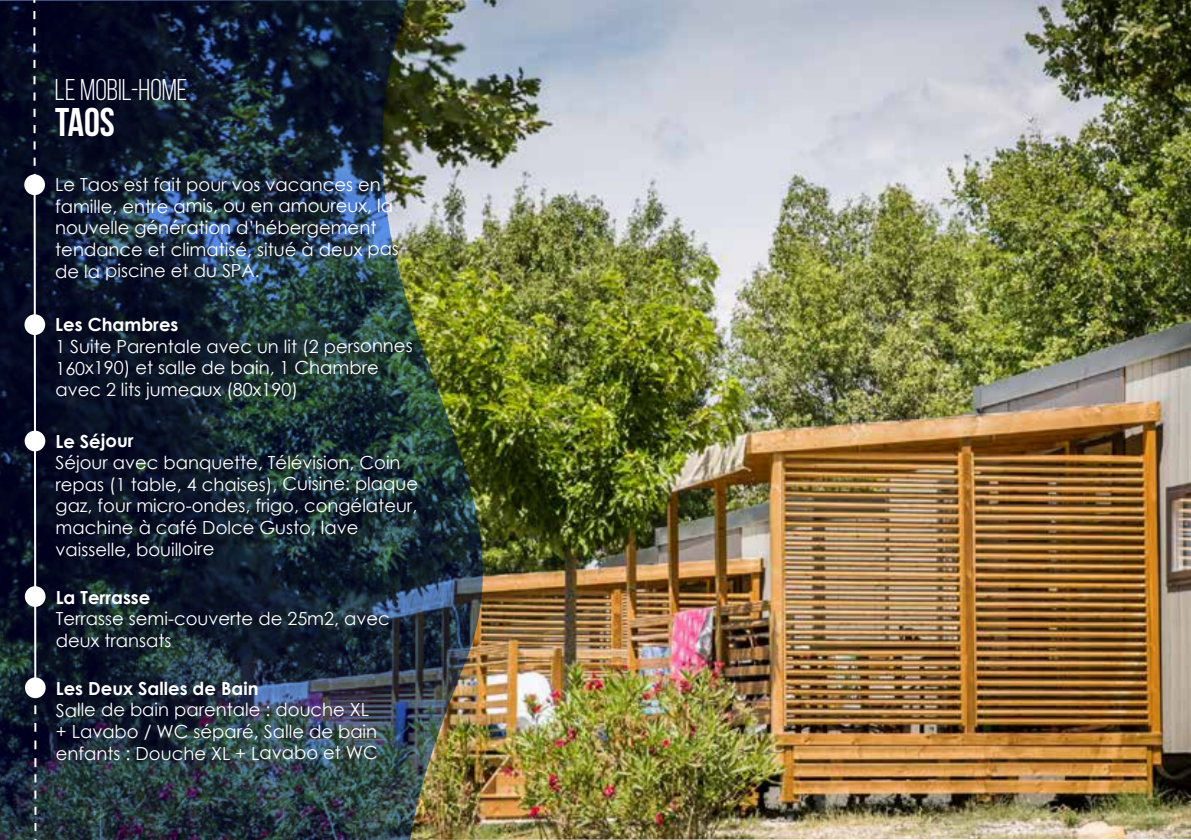
<style>
.page{position:relative;width:1191px;height:840px;background:#fff}
.page>*{position:absolute;margin:0;border:0;box-sizing:border-box;transform-origin:0 0}
.t1{font:700 40px "Bebas Neue";color:#fff}
.t2{font:30px "Bebas Neue";color:#fff}
.t3{font:18px/21.6px "Century Gothic";color:#fff}
.t4{font:700 18px "Century Gothic";color:#fff}
</style>
<div class="page">
<img style="left:506px;top:0;width:685px;height:839px">
<img style="left:0;top:0;width:506px;height:839px">
<div style="left:24px;top:174px;width:21px;height:21px;background:#fff;border-radius:50%"></div>
<div style="left:24px;top:314px;width:21px;height:21px;background:#fff;border-radius:50%"></div>
<div style="left:25px;top:430px;width:20px;height:21px;background:#fff;border-radius:50%"></div>
<div style="left:25px;top:586px;width:21px;height:20px;background:#fff;border-radius:50%"></div>
<div style="left:25px;top:677px;width:21px;height:20px;background:#fff;border-radius:50%"></div>
<svg style="left:33px;top:0;width:4px;height:766px"></svg>
<svg style="left:34px;top:773px;width:3px;height:66px"></svg>
<h2 class="t2" style="left:55px;top:74px;width:134px">LE MOBIL-HOME</h2>
<h1 class="t1" style="left:55px;top:100px;width:61px">TAOS</h1>
<p class="t3" style="left:55px;top:173px;width:345px">Le Taos est fait pour vos vacances en famille, entre amis, ou en amoureux, la nouvelle génération d’hébergement tendance et climatisé, situé à deux pas de la piscine et du SPA.</p>
<p class="t4" style="left:55px;top:311px;width:125px">Les Chambres</p>
<p class="t3" style="left:55px;top:335px;width:359px">1 Suite Parentale avec un lit (2 personnes<br>160x190) et salle de bain, 1 Chambre avec 2 lits jumeaux (80x190)</p>
<p class="t4" style="left:55px;top:427px;width:80px">Le Séjour</p>
<p class="t3" style="left:55px;top:451px;width:364px">Séjour avec banquette, Télévision, Coin repas (1 table, 4 chaises), Cuisine: plaque gaz, four micro-ondes, frigo, congélateur, machine à café Dolce Gusto, lave vaisselle, bouilloire</p>
<p class="t4" style="left:56px;top:583px;width:96px">La Terrasse</p>
<p class="t3" style="left:56px;top:607px;width:335px">Terrasse semi-couverte de 25m2, avec deux transats</p>
<p class="t4" style="left:56px;top:674px;width:204px">Les Deux Salles de Bain</p>
<p class="t3" style="left:56px;top:698px;width:323px">Salle de bain parentale : douche XL + Lavabo / WC séparé, Salle de bain enfants : Douche XL + Lavabo et WC</p>
</div>
